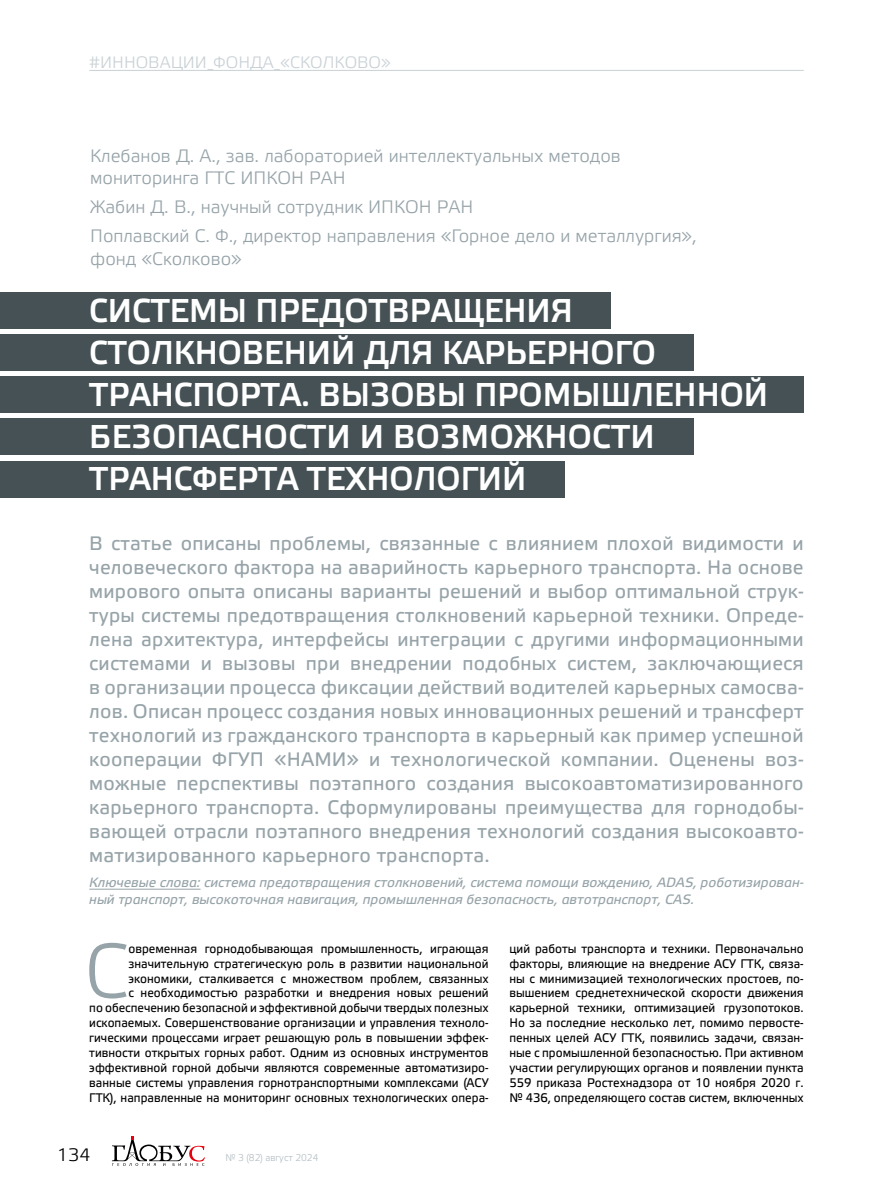
<style>
.page{position:relative;width:893px;height:1191px;background:#fff}
.page>*{position:absolute;margin:0;border:0;box-sizing:border-box;transform-origin:0 0}
.буквица_Электра{font:76.5px "Elektra Light Pro";color:#96a3a8;scale:.95 1}
.новый_заголовок{font:700 33px/42px "Elektra Light Pro";color:#fff;scale:.95 1}
.новая_вводка{font:19.5px/24px "Elektra Text Pro";letter-spacing:.01em;color:#96a3a8;text-align:justify}
.журналист{font:18px/22.5px "Elektra Light Pro";color:#96a3a8}
.t1{font:18px "Elektra Light Pro";color:#000}
.рубрика_новая{font:16.5px "Elektra Light Pro";color:#c9d1d5}
.новая_вводка-2{font:italic 13.5px/16.5px "Elektra Text Pro";color:#96a3a8}
.буквица_Электра-2{font:12.45px/14.9px "Elektra Text Pro";color:#000;text-align:right;scale:.95 1}
.t2{font:9.75px "Elektra Light Pro";color:#b3bdc2;scale:.95 1}
</style>
<div class="page">
<svg style="left:112px;top:1136px;width:93px;height:29px"></svg>
<div style="left:0;top:461px;width:565px;height:36px;background:#455154"></div>
<div style="left:0;top:418px;width:693px;height:37px;background:#455154"></div>
<div style="left:0;top:376px;width:804px;height:37px;background:#455154"></div>
<hr style="left:89px;top:889px;width:112px;height:1px;background:#96a3a8">
<div style="left:0;top:334px;width:693px;height:37px;background:#455154"></div>
<div style="left:0;top:292px;width:611px;height:36px;background:#455154"></div>
<hr style="left:89px;top:70px;width:715px;height:1px;background:#c9d1d5">
<p class="рубрика_новая" style="left:89px;top:54px;width:303px">#ИННОВАЦИИ_ФОНДА_«СКОЛКОВО»</p>
<p class="журналист" style="left:90px;top:145px;width:532px">Клебанов Д. А., зав. лабораторией интеллектуальных методов мониторинга ГТС ИПКОН РАН</p>
<p class="журналист" style="left:90px;top:196px;width:385px">Жабин Д. В., научный сотрудник ИПКОН РАН</p>
<p class="журналист" style="left:90px;top:225px;width:608px">Поплавский С. Ф., директор направления «Горное дело и металлургия», фонд «Сколково»</p>
<p class="новый_заголовок" style="left:89px;top:291px;width:716px">СИСТЕМЫ ПРЕДОТВРАЩЕНИЯ<br>СТОЛКНОВЕНИЙ ДЛЯ КАРЬЕРНОГО<br>ТРАНСПОРТА. ВЫЗОВЫ ПРОМЫШЛЕННОЙ<br>БЕЗОПАСНОСТИ И ВОЗМОЖНОСТИ<br>ТРАНСФЕРТА ТЕХНОЛОГИЙ</p>
<p class="новая_вводка" style="left:89px;top:532px;width:716px">В статье описаны проблемы, связанные с влиянием плохой видимости и человеческого фактора на аварийность карьерного транспорта. На основе мирового опыта описаны варианты решений и выбор оптимальной струк&shy;туры системы предотвращения столкновений карьерной техники. Опреде&shy;лена архитектура, интерфейсы интеграции с другими информационными системами и вызовы при внедрении подобных систем, заключающиеся в организации процесса фиксации действий водителей карьерных самосва&shy;лов. Описан процесс создания новых инновационных решений и трансферт технологий из гражданского транспорта в карьерный как пример успешной кооперации ФГУП «НАМИ» и технологической компании. Оценены воз&shy;можные перспективы поэтапного создания высокоавтоматизированного карьерного транспорта. Сформулированы преимущества для горнодобы&shy;вающей отрасли поэтапного внедрения технологий создания высокоавто&shy;матизированного карьерного транспорта.</p>
<p class="новая_вводка-2" style="left:89px;top:874px;width:716px">Ключевые слова: система предотвращения столкновений, система помощи вождению, ADAS, роботизирован&shy;ный транспорт, высокоточная навигация, промышленная безопасность, автотранспорт, CAS.</p>
<p class="буквица_Электра" style="left:85px;top:930px;width:48px">С</p>
<p class="буквица_Электра-2" style="left:89px;top:941px;width:422px">овременная горнодобывающая промышленность, играющая значительную стратегическую роль в развитии национальной экономики, сталкивается с множеством проблем, связанных<br>с необходимостью разработки и внедрения новых решений<br>по обеспечению безопасной и эффективной добычи твердых полезных ископаемых. Совершенствование организации и управления техноло&shy;гическими процессами играет решающую роль в повышении эффек&shy;тивности открытых горных работ. Одним из основных инструментов эффективной горной добычи являются современные автоматизиро&shy;ванные системы управления горнотранспортными комплексами (АСУ ГТК), направленные на мониторинг основных технологических опера-</p>
<p class="буквица_Электра-2" style="left:509px;top:941px;width:311px;text-align:justify">ций работы транспорта и техники. Первоначально факторы, влияющие на внедрение АСУ ГТК, связа&shy;ны с минимизацией технологических простоев, по&shy;вышением среднетехнической скорости движения карьерной техники, оптимизацией грузопотоков.<br>Но за последние несколько лет, помимо первосте&shy;пенных целей АСУ ГТК, появились задачи, связан&shy;ные с промышленной безопасностью. При активном участии регулирующих органов и появлении пункта 559 приказа Ростехнадзора от 10 ноября 2020 г. № 436, определяющего состав систем, включенных</p>
<h3 class="t1" style="left:57px;top:1145px;width:35px">134</h3>
<p class="t2" style="left:225px;top:1152px;width:99px">№ 3 (82) август 2024</p>
</div>
